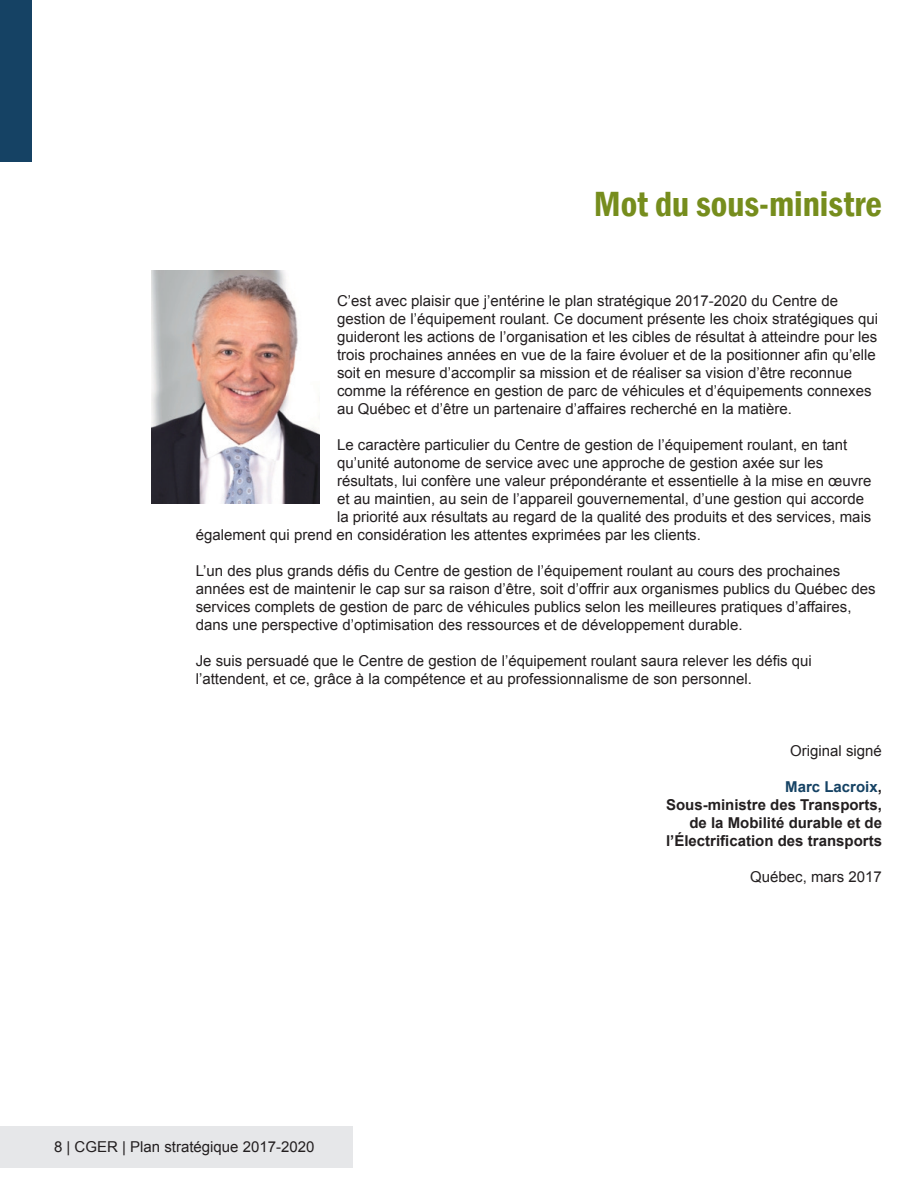
<style>
.page{position:relative;width:918px;height:1188px;background:#fff}
.page>*{position:absolute;margin:0;border:0;box-sizing:border-box;transform-origin:0 0}
.t1{font:600 condensed 36px "Franklin Gothic";color:#768d1d}
.t2{font:15px/18px "Arial";color:#231f20}
.t3{font:700 15px/18px "Arial";color:#231f20;text-align:right}
.s1{color:#154264}
</style>
<div class="page">
<img style="left:152px;top:271px;width:167px;height:233px">
<div style="left:0;top:0;width:32px;height:162px;background:#154264"></div>
<div style="left:0;top:1126px;width:353px;height:42px;background:#e6e7e9"></div>
<h1 class="t1" style="left:594px;top:180px;width:290px">Mot du sous-ministre</h1>
<p class="t2" style="left:337px;top:292px;width:543px">C’est avec plaisir que j’entérine le plan stratégique 2017-2020 du Centre de gestion de l’équipement roulant. Ce document présente les choix stratégiques qui guideront les actions de l’organisation et les cibles de résultat à atteindre pour les trois prochaines années en vue de la faire évoluer et de la positionner afin qu’elle soit en mesure d’accomplir sa mission et de réaliser sa vision d’être reconnue comme la référence en gestion de parc de véhicules et d’équipements connexes au Québec et d’être un partenaire d’affaires recherché en la matière.</p>
<p class="t2" style="left:337px;top:436px;width:512px">Le caractère particulier du Centre de gestion de l’équipement roulant, en tant</p>
<p class="t2" style="left:337px;top:454px;width:488px">qu’unité autonome de service avec une approche de gestion axée sur les</p>
<p class="t2" style="left:337px;top:472px;width:536px">résultats, lui confère une valeur prépondérante et essentielle à la mise en œuvre</p>
<p class="t2" style="left:337px;top:490px;width:528px">et au maintien, au sein de l’appareil gouvernemental, d’une gestion qui accorde</p>
<p class="t2" style="left:337px;top:508px;width:536px">la priorité aux résultats au regard de la qualité des produits et des services, mais</p>
<p class="t2" style="left:196px;top:526px;width:507px">également qui prend en considération les attentes exprimées par les clients.</p>
<p class="t2" style="left:196px;top:562px;width:682px">L’un des plus grands défis du Centre de gestion de l’équipement roulant au cours des prochaines années est de maintenir le cap sur sa raison d’être, soit d’offrir aux organismes publics du Québec des services complets de gestion de parc de véhicules publics selon les meilleures pratiques d’affaires, dans une perspective d’optimisation des ressources et de développement durable.</p>
<p class="t2" style="left:196px;top:652px;width:618px">Je suis persuadé que le Centre de gestion de l’équipement roulant saura relever les défis qui l’attendent, et ce, grâce à la compétence et au professionnalisme de son personnel.</p>
<p class="t2" style="left:790px;top:742px;width:93px">Original signé</p>
<p class="t3" style="left:666px;top:778px;width:217px"><span class="s1">Marc Lacroix</span>,<br>Sous-ministre des Transports, de la Mobilité durable et de l’Électrification des transports</p>
<p class="t2" style="left:54px;top:1138px;width:262px">8 | CGER | Plan stratégique 2017-2020</p>
<p class="t2" style="left:750px;top:868px;width:133px">Québec, mars 2017</p>
</div>
